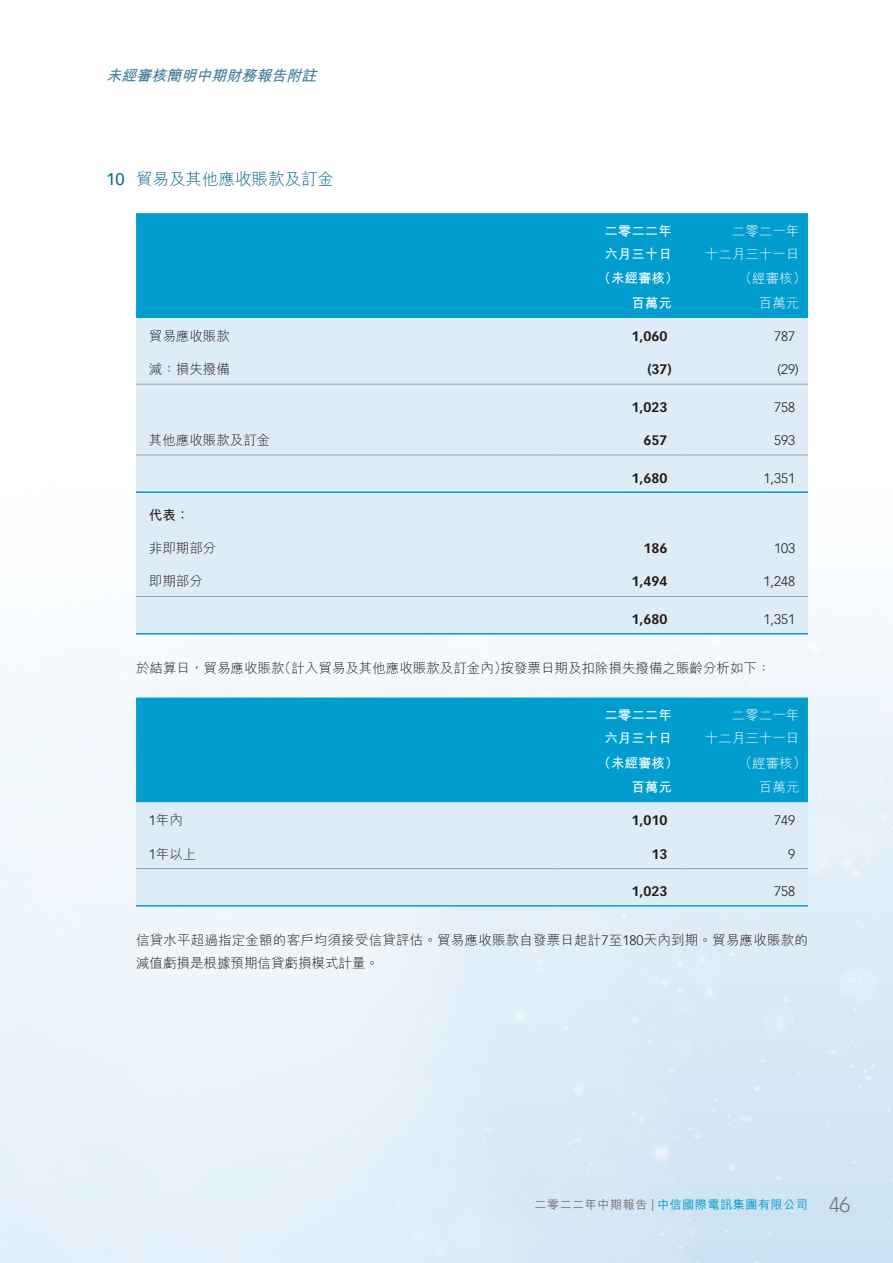
<style>
.page{position:relative;width:893px;height:1263px;background:#fff}
.page>*{position:absolute;margin:0;border:0;box-sizing:border-box;transform-origin:0 0}
.t1{font:300 21px "Vectora LT Std";color:#727272}
.t2{font:300 16.5px "M Hei HK";color:#006485}
.t3{font:16.5px "Vectora LT Std";color:#006485}
.t4{font:italic 700 15px "M Hei HK";color:#3d7e9c}
.t5{font:300 13.5px/22.5px "M Hei HK";color:#231916}
.t6{font:700 13.5px "Vectora LT Std";color:#231916}
.t7{font:300 13.5px/22.5px "M Hei HK";color:#fff;text-align:right}
.t8{font:700 13.5px/22.5px "M Hei HK";color:#fff}
.t9{font:300 13.5px "Vectora LT Std";color:#231916}
.t10{font:700 13.5px "M Hei HK";color:#231916}
.t11{font:500 12px "M Hei HK";letter-spacing:.05em;color:#009dce}
.s1{font-family:"Vectora LT Std"}
.s2{color:#727272}
.s3{font-family:"Vectora LT Std";font-weight:400;color:#727272}
</style>
<div class="page">
<img style="left:0;top:617px;width:893px;height:646px">
<div style="left:136px;top:213px;width:672px;height:105px;background:#009dce"></div>
<div style="left:136px;top:318px;width:672px;height:315px;background:#deecf7"></div>
<div style="left:136px;top:385px;width:672px;height:216px;background:#deecf7"></div>
<hr style="left:136px;top:384px;width:417px;height:1px;background:#a0a0a1">
<hr style="left:553px;top:384px;width:127px;height:1px;background:#a0a0a1">
<hr style="left:680px;top:384px;width:128px;height:1px;background:#a0a0a1">
<hr style="left:136px;top:455px;width:417px;height:1px;background:#a0a0a1">
<hr style="left:553px;top:455px;width:127px;height:1px;background:#a0a0a1">
<hr style="left:680px;top:455px;width:128px;height:1px;background:#a0a0a1">
<hr style="left:136px;top:491px;width:417px;height:2px;background:#009dce">
<hr style="left:553px;top:491px;width:127px;height:2px;background:#009dce">
<hr style="left:680px;top:491px;width:128px;height:2px;background:#009dce">
<hr style="left:136px;top:596px;width:417px;height:1px;background:#a0a0a1">
<hr style="left:553px;top:596px;width:127px;height:1px;background:#a0a0a1">
<hr style="left:680px;top:596px;width:128px;height:1px;background:#a0a0a1">
<hr style="left:136px;top:633px;width:417px;height:1px;background:#009dce">
<hr style="left:553px;top:633px;width:127px;height:1px;background:#009dce">
<hr style="left:680px;top:633px;width:128px;height:1px;background:#009dce">
<div style="left:136px;top:697px;width:672px;height:105px;background:#009dce"></div>
<div style="left:136px;top:802px;width:672px;height:103px;background:#deecf7"></div>
<svg style="left:136px;top:869px;width:672px;height:4px;background:#dce9f4"></svg>
<hr style="left:136px;top:868px;width:417px;height:1px;background:#a0a0a1">
<hr style="left:553px;top:868px;width:127px;height:1px;background:#a0a0a1">
<hr style="left:680px;top:868px;width:128px;height:1px;background:#a0a0a1">
<hr style="left:136px;top:905px;width:417px;height:1px;background:#009dce">
<hr style="left:553px;top:905px;width:127px;height:1px;background:#009dce">
<hr style="left:680px;top:905px;width:128px;height:1px;background:#009dce">
<p class="t4" style="left:106px;top:64px;width:217px">未經審核簡明中期財務報告附註</p>
<p class="t3" style="left:106px;top:169px;width:20px">10</p>
<p class="t2" style="left:136px;top:170px;width:199px">貿易及其他應收賬款及訂金</p>
<p class="t8" style="left:604px;top:219px;width:69px">二零二二年六月三十日</p>
<p class="t7" style="left:705px;top:220px;width:96px">二零二一年<br>十二月三十一日</p>
<p class="t7" style="left:739px;top:267px;width:69px">（經審核(</p>
<p class="t8" style="left:598px;top:266px;width:82px">（未經審核）</p>
<p class="t8" style="left:631px;top:290px;width:42px">百萬元</p>
<p class="t7" style="left:759px;top:291px;width:42px">百萬元</p>
<p class="t5" style="left:149px;top:325px;width:82px">貿易應收賬款</p>
<p class="t6" style="left:632px;top:328px;width:37px">1,060</p>
<p class="t9" style="left:774px;top:328px;width:23px">787</p>
<p class="t5" style="left:149px;top:358px;width:82px">減：損失撥備</p>
<p class="t6" style="left:647px;top:361px;width:26px">)37(</p>
<p class="t9" style="left:778px;top:361px;width:23px">)29(</p>
<p class="t6" style="left:632px;top:399px;width:37px">1,023</p>
<p class="t9" style="left:774px;top:399px;width:23px">758</p>
<p class="t5" style="left:149px;top:428px;width:123px">其他應收賬款及訂金</p>
<p class="t6" style="left:644px;top:432px;width:25px">657</p>
<p class="t9" style="left:774px;top:432px;width:23px">593</p>
<p class="t6" style="left:632px;top:469px;width:37px">1,680</p>
<p class="t9" style="left:764px;top:470px;width:33px">1,351</p>
<p class="t10" style="left:149px;top:505px;width:42px">代表：</p>
<p class="t5" style="left:149px;top:537px;width:69px">非即期部分</p>
<p class="t6" style="left:644px;top:540px;width:25px">186</p>
<p class="t9" style="left:774px;top:541px;width:23px">103</p>
<p class="t5" style="left:149px;top:570px;width:55px">即期部分</p>
<p class="t6" style="left:632px;top:573px;width:37px">1,494</p>
<p class="t9" style="left:764px;top:574px;width:33px">1,248</p>
<p class="t6" style="left:632px;top:611px;width:37px">1,680</p>
<p class="t5" style="left:501px;top:657px;width:271px">按發票日期及扣除損失撥備之賬齡分析如下：</p>
<p class="t9" style="left:764px;top:611px;width:33px">1,351</p>
<p class="t5" style="left:278px;top:657px;width:231px">（計入貿易及其他應收賬款及訂金內）</p>
<p class="t5" style="left:136px;top:657px;width:150px">於結算日，貿易應收賬款</p>
<p class="t8" style="left:604px;top:703px;width:69px">二零二二年六月三十日</p>
<p class="t7" style="left:705px;top:704px;width:96px">二零二一年<br>十二月三十一日</p>
<p class="t7" style="left:739px;top:751px;width:69px">（經審核(</p>
<p class="t8" style="left:598px;top:750px;width:82px">（未經審核）</p>
<p class="t5" style="left:149px;top:809px;width:36px"><span class="s1">1</span>年內</p>
<p class="t5" style="left:149px;top:842px;width:49px"><span class="s1">1</span>年以上</p>
<p class="t8" style="left:631px;top:775px;width:42px">百萬元</p>
<p class="t7" style="left:759px;top:776px;width:42px">百萬元</p>
<p class="t6" style="left:632px;top:812px;width:37px">1,010</p>
<p class="t9" style="left:774px;top:813px;width:23px">749</p>
<p class="t6" style="left:652px;top:845px;width:17px">13</p>
<p class="t9" style="left:788px;top:846px;width:9px">9</p>
<p class="t6" style="left:632px;top:883px;width:37px">1,023</p>
<p class="t5" style="left:136px;top:929px;width:673px">信貸水平超過指定金額的客戶均須接受信貸評估。貿易應收賬款自發票日起計至<span class="s1">7 180</span>天內到期。貿易應收賬款的減值虧損是根據預期信貸虧損模式計量。</p>
<p class="t9" style="left:774px;top:883px;width:23px">758</p>
<p class="t11" style="left:535px;top:1195px;width:275px"><span class="s2">二零二二年中期報告</span> <span class="s3">|</span> 中信國際電訊集團有限公司</p>
<h1 class="t1" style="left:829px;top:1192px;width:23px">46</h1>
</div>
